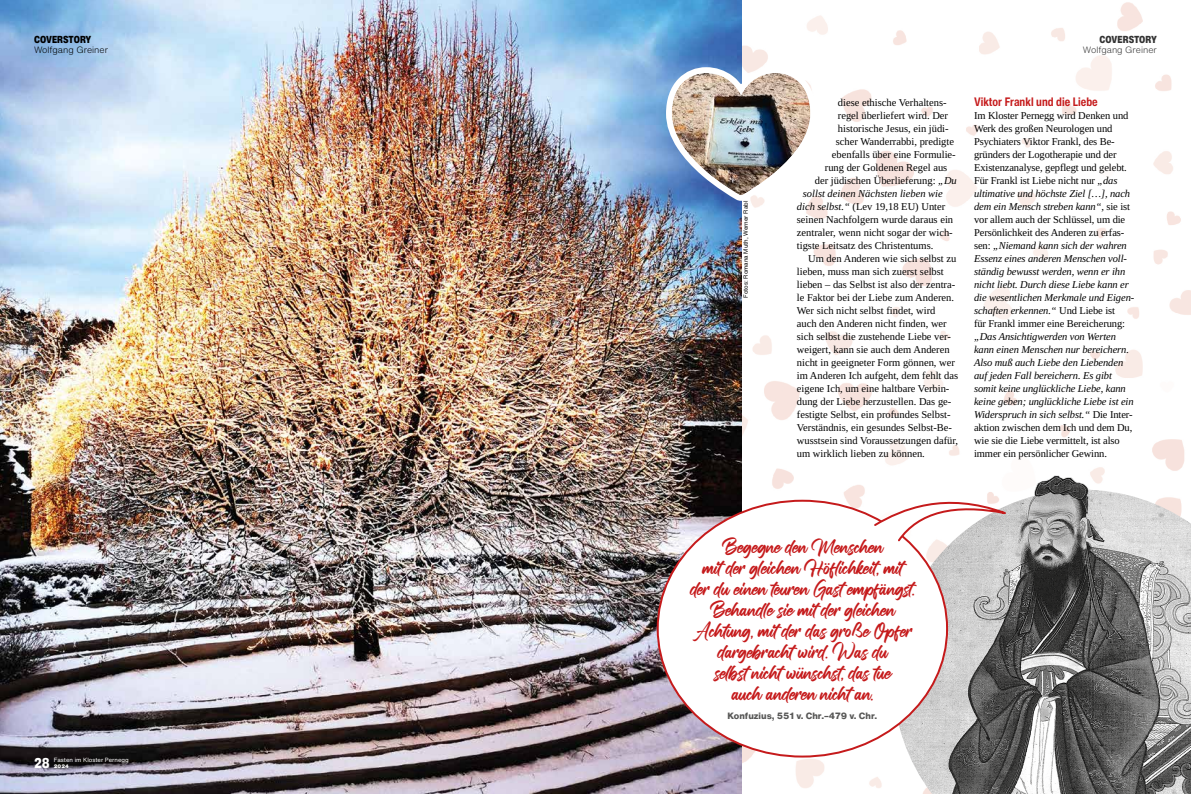
<style>
.page{position:relative;width:1191px;height:794px;background:#fff}
.page>*{position:absolute;margin:0;border:0;box-sizing:border-box;transform-origin:0 0}
.t1{font:17px/21px "Fall In Love";color:#c51a1b;text-align:center}
.t2{font:900 condensed 14px "Helvetica Now Text";color:#fff}
.t3{font:700 condensed 12px "Helvetica Now Text";color:#c51a1b}
.t4{font:10.5px/13px "Tinos";color:#000}
.t5{font:italic 10.5px/13px "Tinos";letter-spacing:-.01em;color:#000}
.t6{font:900 condensed 10px "Helvetica Now Text";color:#000}
.t7{font:300 9px "Helvetica Now Text";color:#000}
.t8{font:800 9px "Helvetica Now Text";color:#575756}
.t9{font:6px "Helvetica Now Text";color:#000}
.t10{font:6px "Helvetica Now Text";color:#fff}
.t11{font:900 5px "Helvetica Now Text";color:#fff}
.s1{font-style:italic}
.s2{font-style:normal}
</style>
<div class="page">
<img style="left:741px;top:0;width:450px;height:794px">
<img style="left:0;top:0;width:741px;height:794px">
<img style="left:893px;top:489px;width:298px;height:305px">
<img style="left:893px;top:457px;width:210px;height:119px">
<img style="left:663px;top:64px;width:156px;height:142px">
<div style="left:657px;top:501px;width:290px;height:255px;background:#fff;border-radius:50%"></div>
<svg style="left:872px;top:491px;width:156px;height:52px"></svg>
<p class="t6" style="left:34px;top:33px;width:59px">COVERSTORY</p>
<p class="t7" style="left:34px;top:43px;width:76px">Wolfgang Greiner</p>
<h2 class="t2" style="left:34px;top:753px;width:17px">28</h2>
<p class="t11" style="left:54px;top:762px;width:17px">2024</p>
<p class="t10" style="left:54px;top:755px;width:76px">Fasten im Kloster Pernegg</p>
<p class="t9" style="left:741px;top:298px;width:98px;rotate:-90deg">Fotos: Romana Muth, Werner Rabl</p>
<p class="t6" style="left:1099px;top:33px;width:59px">COVERSTORY</p>
<p class="t7" style="left:1083px;top:43px;width:76px">Wolfgang Greiner</p>
<p class="t4" style="left:838px;top:96px;width:110px">diese ethische Verhaltens-</p>
<p class="t4" style="left:838px;top:109px;width:112px">regel überliefert wird. Der</p>
<p class="t4" style="left:838px;top:122px;width:112px">historische Jesus, ein jüdi-</p>
<p class="t4" style="left:836px;top:135px;width:120px">scher Wanderrabbi, predigte</p>
<p class="t4" style="left:832px;top:148px;width:125px">ebenfalls über eine Formulie-</p>
<p class="t4" style="left:825px;top:161px;width:124px">rung der Goldenen Regel aus</p>
<p class="t4" style="left:815px;top:174px;width:144px">der jüdischen Überlieferung: <span class="s1">„Du</span></p>
<p class="t5" style="left:803px;top:187px;width:141px">sollst deinen Nächsten lieben wie</p>
<p class="t4" style="left:797px;top:200px;width:150px"><span class="s1">dich selbst.“</span> (Lev 19,18 EU) Unter</p>
<p class="t4" style="left:797px;top:213px;width:158px">seinen Nachfolgern wurde daraus ein</p>
<p class="t4" style="left:797px;top:226px;width:157px">zentraler, wenn nicht sogar der wich-</p>
<p class="t4" style="left:797px;top:239px;width:138px">tigste Leitsatz des Christentums.</p>
<p class="t4" style="left:808px;top:252px;width:150px">Um den Anderen wie sich selbst zu</p>
<p class="t4" style="left:797px;top:265px;width:148px">lieben, muss man sich zuerst selbst</p>
<p class="t4" style="left:797px;top:278px;width:160px">lieben – das Selbst ist also der zentra-</p>
<p class="t4" style="left:797px;top:291px;width:159px">le Faktor bei der Liebe zum Anderen.</p>
<p class="t4" style="left:797px;top:304px;width:140px">Wer sich nicht selbst findet, wird</p>
<p class="t4" style="left:797px;top:317px;width:151px">auch den Anderen nicht finden, wer</p>
<p class="t4" style="left:797px;top:330px;width:156px">sich selbst die zustehende Liebe ver-</p>
<p class="t4" style="left:797px;top:343px;width:154px">weigert, kann sie auch dem Anderen</p>
<p class="t4" style="left:797px;top:356px;width:160px">nicht in geeigneter Form gönnen, wer</p>
<p class="t4" style="left:797px;top:369px;width:163px">im Anderen Ich aufgeht, dem fehlt das</p>
<p class="t4" style="left:797px;top:382px;width:154px">eigene Ich, um eine haltbare Verbin-</p>
<p class="t4" style="left:797px;top:395px;width:156px">dung der Liebe herzustellen. Das ge-</p>
<p class="t4" style="left:797px;top:408px;width:155px">festigte Selbst, ein profundes Selbst-</p>
<p class="t4" style="left:797px;top:421px;width:157px">Verständnis, ein gesundes Selbst-Be-</p>
<p class="t4" style="left:797px;top:434px;width:163px">wusstsein sind Voraussetzungen dafür,</p>
<p class="t4" style="left:797px;top:447px;width:130px">um wirklich lieben zu können.</p>
<p class="t3" style="left:974px;top:94px;width:125px">Viktor Frankl und die Liebe</p>
<p class="t4" style="left:974px;top:109px;width:162px">Im Kloster Pernegg wird Denken und Werk des großen Neurologen und Psychiaters Viktor Frankl, des Be&shy;gründers der Logotherapie und der Existenzanalyse, gepflegt und gelebt.<br>Für Frankl ist Liebe nicht nur <span class="s1">„das ultimative und höchste Ziel […], nach dem ein Mensch streben kann“,</span> sie ist vor allem auch der Schlüssel, um die Persönlichkeit des Anderen zu erfas&shy;sen: <span class="s1">„Niemand kann sich der wahren Essenz eines anderen Menschen voll&shy;ständig bewusst werden, wenn er ihn nicht liebt. Durch diese Liebe kann er die wesentlichen Merkmale und Eigen&shy;schaften erkennen.“</span> Und Liebe ist<br>für Frankl immer eine Bereicherung:</p>
<p class="t5" style="left:974px;top:330px;width:161px">„Das Ansichtigwerden von Werten kann einen Menschen nur bereichern.<br>Also muß auch Liebe den Liebenden auf jeden Fall bereichern. Es gibt somit keine unglückliche Liebe, kann keine geben; unglückliche Liebe ist ein Widerspruch in sich selbst.“ <span class="s2">Die Inter&shy;aktion zwischen dem Ich und dem Du, wie sie die Liebe vermittelt, ist also immer ein persönlicher Gewinn.</span></p>
<h1 class="t1" style="left:690px;top:537px;width:226px">Begegne den Menschen<br>mit der gleichen Höflichkeit, mit<br>der du einen teuren Gast empfängst.<br>Behandle sie mit der gleichen<br>Achtung, mit der das große Opfer dargebracht wird. Was du<br>selbst nicht wünschst, das tue<br>auch anderen nicht an.</h1>
<p class="t8" style="left:727px;top:709px;width:151px">Konfuzius, 551 v. Chr.–479 v. Chr.</p>
</div>
